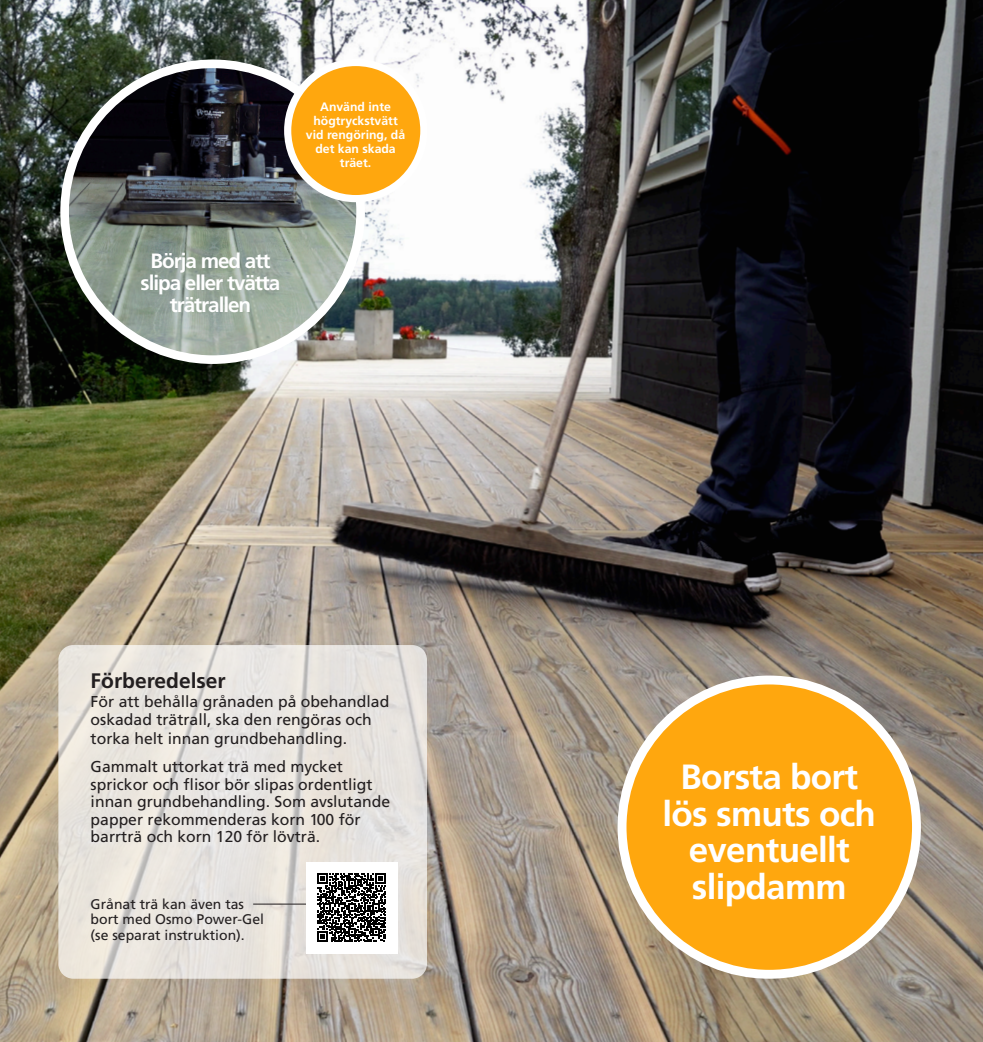
<style>
.page{position:relative;width:983px;height:1042px;background:#fff}
.page>*{position:absolute;margin:0;border:0;box-sizing:border-box;transform-origin:0 0}
.t1{font:700 35px "Frutiger LT Std";letter-spacing:-.02em;color:#fff}
.t2{font:700 21px "Frutiger LT Std";color:#231f20}
.t3{font:700 20.65px/22.1px "Frutiger LT Std";letter-spacing:-.05em;color:#fff;text-align:center}
.t4{font:15.75px "Frutiger LT Std";color:#231f20}
.t5{font:14px "Frutiger LT Std";color:#231f20}
.t6{font:700 12.25px "Frutiger LT Std";color:#fff}
</style>
<div class="page">
<img style="left:0;top:0;width:982px;height:1042px">
<img style="left:65px;top:64px;width:295px;height:296px;border-radius:148px">
<div style="left:60px;top:60px;width:305px;height:304px;border:9px solid #fff;border-radius:50%"></div>
<svg style="left:58px;top:645px;width:369px;height:333px;background:#e6e2dd"></svg>
<div style="left:622px;top:680px;width:294px;height:294px;background:#ffa70e;border-radius:50%"></div>
<div style="left:617px;top:675px;width:303px;height:303px;border:9px solid #fff;border-radius:50%"></div>
<hr style="left:253px;top:904px;width:55px;height:1px;background:#231f20">
<div style="left:306px;top:862px;width:91px;height:91px;background:#fff"></div>
<svg style="left:317px;top:873px;width:69px;height:69px"></svg>
<div style="left:287px;top:62px;width:137px;height:137px;background:#ffa70e;border-radius:50%"></div>
<div style="left:284px;top:59px;width:143px;height:143px;border:7px solid #fff;border-radius:50%"></div>
<p class="t6" style="left:320px;top:100px;width:72px">Använd inte</p>
<p class="t6" style="left:313px;top:114px;width:86px">högtryckstvätt</p>
<p class="t6" style="left:306px;top:128px;width:101px">vid rengöring, då</p>
<p class="t6" style="left:315px;top:142px;width:82px">det kan skada</p>
<p class="t6" style="left:340px;top:156px;width:33px">träet.</p>
<p class="t3" style="left:140px;top:250px;width:141px">Börja med att slipa eller tvätta trätrallen</p>
<p class="t2" style="left:91px;top:668px;width:136px">Förberedelser</p>
<p class="t4" style="left:91px;top:692px;width:300px">För att behålla grånaden på obehandlad</p>
<p class="t4" style="left:91px;top:710px;width:282px">oskadad trätrall, ska den rengöras och</p>
<p class="t4" style="left:91px;top:729px;width:258px">torka helt innan grundbehandling.</p>
<p class="t4" style="left:91px;top:757px;width:254px">Gammalt uttorkat trä med mycket</p>
<p class="t4" style="left:91px;top:775px;width:283px">sprickor och flisor bör slipas ordentligt</p>
<p class="t4" style="left:91px;top:792px;width:301px">innan grundbehandling. Som avslutande</p>
<p class="t4" style="left:91px;top:810px;width:271px">papper rekommenderas korn 100 för</p>
<p class="t4" style="left:91px;top:827px;width:231px">barrträ och korn 120 för lövträ.</p>
<p class="t5" style="left:91px;top:895px;width:155px">Grånat trä kan även tas</p>
<p class="t5" style="left:91px;top:911px;width:175px">bort med Osmo Power-Gel</p>
<p class="t5" style="left:91px;top:927px;width:156px">(se separat instruktion).</p>
<p class="t1" style="left:680px;top:756px;width:179px">Borsta bort</p>
<p class="t1" style="left:662px;top:793px;width:215px">lös smuts och</p>
<p class="t1" style="left:688px;top:829px;width:162px">eventuellt</p>
<p class="t1" style="left:691px;top:866px;width:156px">slipdamm</p>
</div>
